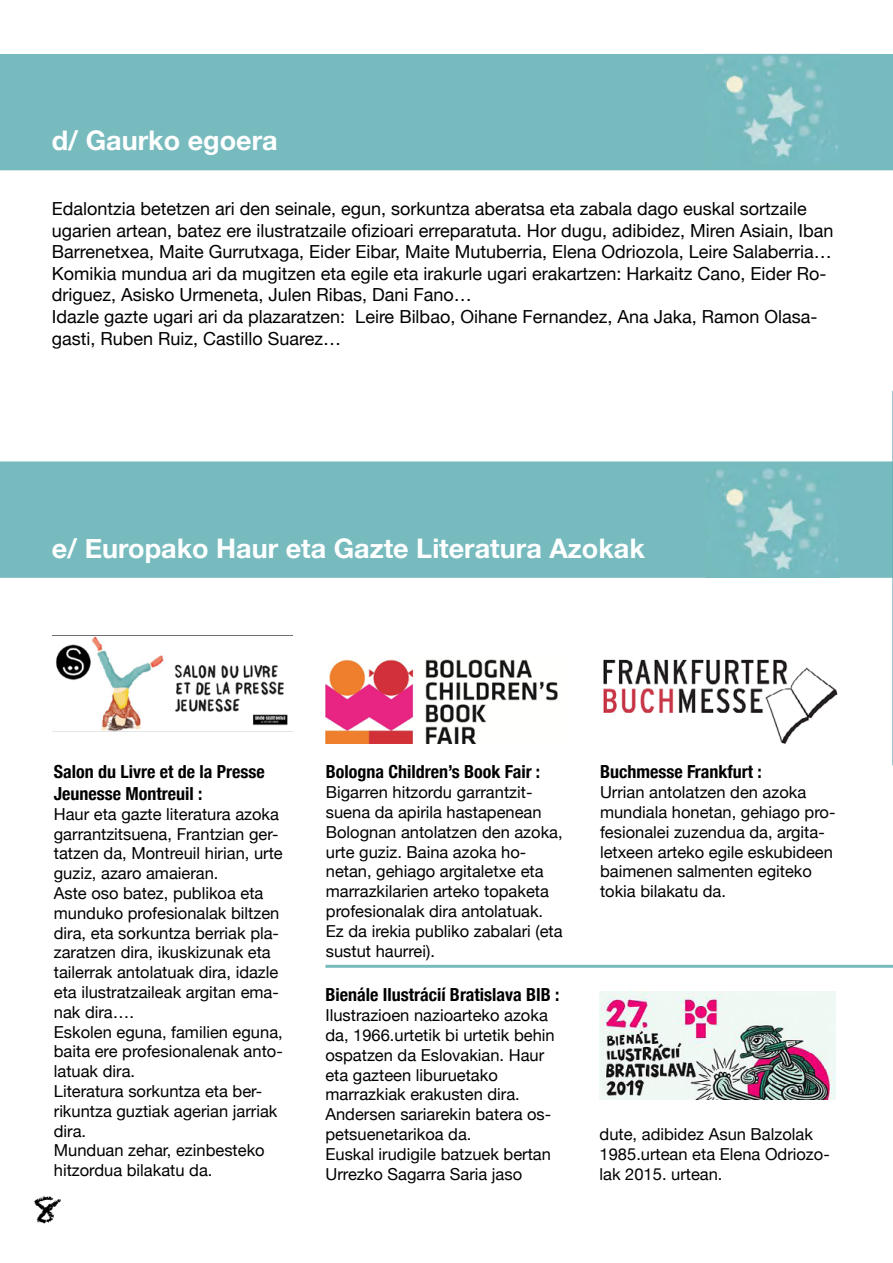
<style>
.page{position:relative;width:893px;height:1263px;background:#fff}
.page>*{position:absolute;margin:0;border:0;box-sizing:border-box;transform-origin:0 0}
.t1{font:36px "Chalkduster";color:#000}
.t2{font:700 27px "Helvetica Neue";color:#fff}
.t3{font:900 19.5px "Arial";color:#000}
.t4{font:18px/21.6px "Helvetica Neue";color:#000}
.t5{font:700 condensed 18px/21.6px "Helvetica Neue";color:#000}
.t6{font:16.5px/19.8px "Helvetica Neue";color:#000}
</style>
<div class="page">
<div style="left:1px;top:462px;width:891px;height:115px;background:#77bbbe"></div>
<div style="left:0;top:461px;width:893px;height:117px;border:2px solid #77bbbe"></div>
<div style="left:0;top:54px;width:893px;height:116px;background:#77bbbe"></div>
<img style="left:708px;top:469px;width:129px;height:107px">
<div style="left:706px;top:467px;width:133px;height:111px;border:1px solid #77bbbe"></div>
<img style="left:708px;top:56px;width:129px;height:107px">
<div style="left:706px;top:54px;width:133px;height:111px;border:1px solid #77bbbe"></div>
<img style="left:53px;top:635px;width:239px;height:96px">
<img style="left:325px;top:659px;width:233px;height:85px">
<img style="left:603px;top:659px;width:235px;height:85px">
<img style="left:600px;top:991px;width:236px;height:108px">
<hr style="left:325px;top:965px;width:568px;height:3px;background:#77bbbe">
<svg style="left:892px;top:391px;width:1px;height:374px"></svg>
<h2 class="t2" style="left:52px;top:119px;width:228px">d/ Gaurko egoera</h2>
<p class="t4" style="left:52px;top:199px;width:783px">Edalontzia betetzen ari den seinale, egun, sorkuntza aberatsa eta zabala dago euskal sortzaile ugarien artean, batez ere ilustratzaile ofizioari erreparatuta. Hor dugu, adibidez, Miren Asiain, Iban Barrenetxea, Maite Gurrutxaga, Eider Eibar, Maite Mutuberria, Elena Odriozola, Leire Salaberria… Komikia mundua ari da mugitzen eta egile eta irakurle ugari erakartzen: Harkaitz Cano, Eider Ro&shy;driguez, Asisko Urmeneta, Julen Ribas, Dani Fano…<br>Idazle gazte ugari ari da plazaratzen: Leire Bilbao, Oihane Fernandez, Ana Jaka, Ramon Olasa&shy;gasti, Ruben Ruiz, Castillo Suarez…</p>
<h2 class="t2" style="left:52px;top:527px;width:595px">e/ Europako Haur eta Gazte Literatura Azokak</h2>
<p class="t5" style="left:54px;top:760px;width:212px">Salon du Livre et de la Presse<br>Jeunesse Montreuil :</p>
<p class="t6" style="left:54px;top:805px;width:230px">Haur eta gazte literatura azoka garrantzitsuena, Frantzian ger&shy;tatzen da, Montreuil hirian, urte guziz, azaro amaieran.<br>Aste oso batez, publikoa eta munduko profesionalak biltzen dira, eta sorkuntza berriak pla&shy;zaratzen dira, ikuskizunak eta tailerrak antolatuak dira, idazle eta ilustratzaileak argitan ema&shy;nak dira….<br>Eskolen eguna, familien eguna, baita ere profesionalenak anto&shy;latuak dira.<br>Literatura sorkuntza eta ber&shy;rikuntza guztiak agerian jarriak dira.<br>Munduan zehar, ezinbesteko hitzordua bilakatu da.</p>
<h1 class="t1" style="left:33px;top:1188px;width:30px">8</h1>
<p class="t3" style="left:44px;top:1198px;width:15px">1</p>
<p class="t5" style="left:326px;top:760px;width:216px">Bologna Children’s Book Fair :</p>
<p class="t6" style="left:326px;top:783px;width:238px">Bigarren hitzordu garrantzit&shy;suena da apirila hastapenean<br>Bolognan antolatzen den azoka, urte guziz. Baina azoka ho&shy;netan, gehiago argitaletxe eta marrazkilarien arteko topaketa profesionalak dira antolatuak.<br>Ez da irekia publiko zabalari (eta sustut haurrei).</p>
<p class="t5" style="left:325px;top:983px;width:236px">Bienále Ilustrácií Bratislava BIB :</p>
<p class="t6" style="left:325px;top:1006px;width:231px">Ilustrazioen nazioarteko azoka da, 1966.urtetik bi urtetik behin ospatzen da Eslovakian. Haur eta gazteen liburuetako marrazkiak erakusten dira.<br>Andersen sariarekin batera os&shy;petsuenetarikoa da.<br>Euskal irudigile batzuek bertan<br>Urrezko Sagarra Saria jaso</p>
<p class="t5" style="left:600px;top:760px;width:163px">Buchmesse Frankfurt :</p>
<p class="t6" style="left:600px;top:783px;width:237px">Urrian antolatzen den azoka mundiala honetan, gehiago pro&shy;fesionalei zuzendua da, argita&shy;letxeen arteko egile eskubideen baimenen salmenten egiteko tokia bilakatu da.</p>
<p class="t6" style="left:600px;top:1125px;width:232px">dute, adibidez Asun Balzolak<br>1985.urtean eta Elena Odriozo&shy;lak 2015. urtean.</p>
</div>
